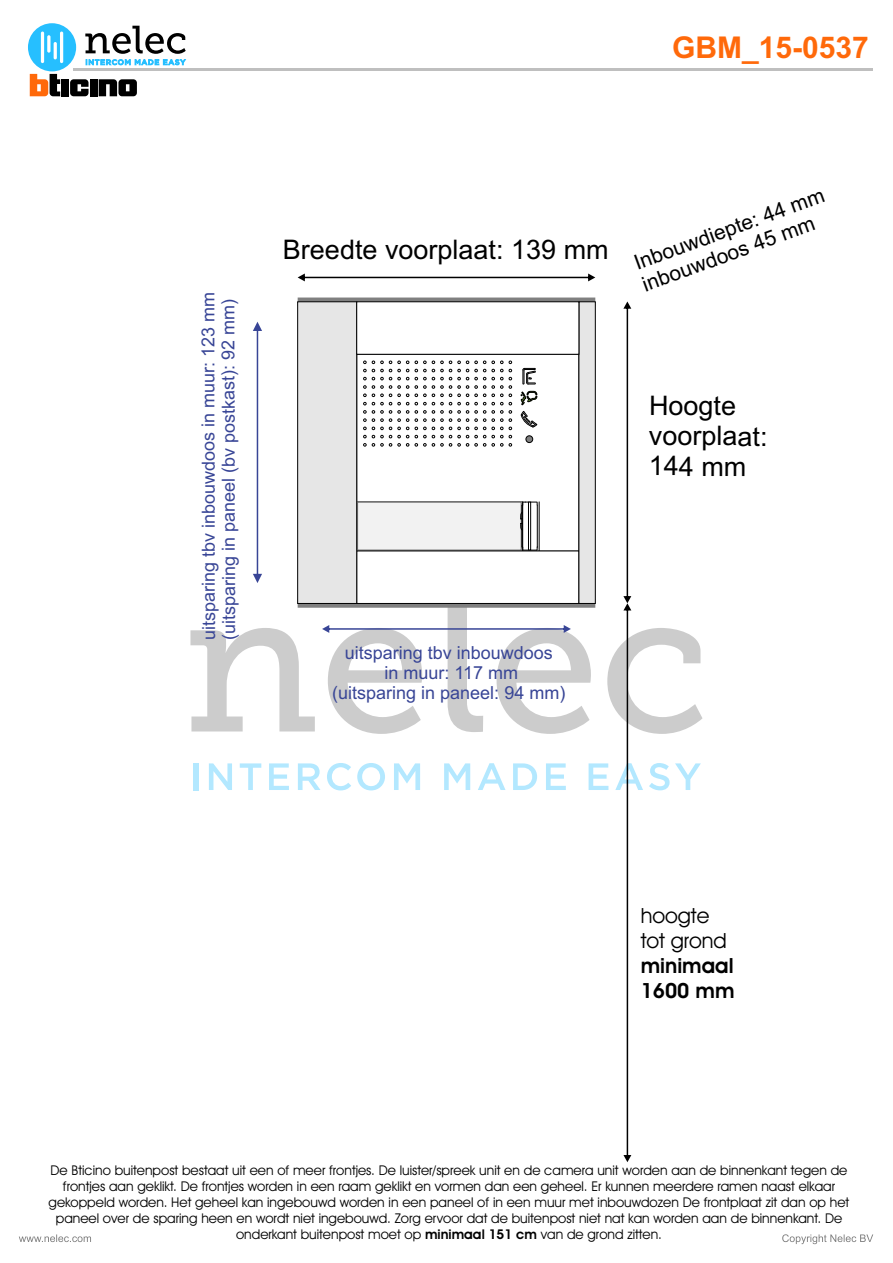
<style>
.page{position:relative;width:893px;height:1263px;background:#fff}
.page>*{position:absolute;margin:0;border:0;box-sizing:border-box;transform-origin:0 0}
.t1{font:700 30px "Arial";color:#ff690a}
.t2{font:27px/30.2px "Arial";color:#000}
.t3{font:21px/23.4px "Arial";color:#000}
.t4{font:21px/25.2px "Avant Garde IT Cby BT";color:#000}
.t5{font:700 21px/25px "Avant Garde IT Cby BT";color:#000}
.t6{font:18px/20.1px "Arial";color:#384596}
.t7{font:13.5px/16.2px "Avant Garde IT Cby BT";color:#000;text-align:center}
.s1{font-weight:700}
</style>
<div class="page">
<div style="left:28px;top:23px;width:48px;height:48px;background:#26bfff;border-radius:50%"></div>
<hr style="left:41px;top:32px;width:3px;height:31px;background:#fff;border-radius:2px">
<hr style="left:47px;top:35px;width:3px;height:18px;background:#fff;border-radius:2px">
<hr style="left:60px;top:32px;width:3px;height:31px;background:#fff;border-radius:2px">
<hr style="left:54px;top:42px;width:3px;height:17px;background:#fff;border-radius:2px">
<svg style="left:85px;top:26px;width:102px;height:40px"></svg>
<svg style="left:70px;top:79px;width:19px;height:17px"></svg>
<div style="left:90px;top:79px;width:7px;height:17px;background:#000"></div>
<div style="left:61px;top:79px;width:8px;height:17px;background:#000"></div>
<svg style="left:99px;top:79px;width:38px;height:17px"></svg>
<svg style="left:30px;top:74px;width:30px;height:22px"></svg>
<hr style="left:73px;top:68px;width:800px;height:2px;background:#bfbfbf">
<svg style="left:19px;top:1234px;width:72px;height:8px"></svg>
<svg style="left:782px;top:1234px;width:91px;height:10px"></svg>
<div style="left:298px;top:297px;width:297px;height:9px;background:#808080"></div>
<svg style="left:298px;top:273px;width:297px;height:8px"></svg>
<svg style="left:190px;top:301px;width:512px;height:861px"></svg>
<h1 class="t1" style="left:672px;top:36px;width:198px">GBM_15-0537</h1>
<h3 class="t6" style="left:200px;top:606px;width:316px;text-indent:-34px;rotate:-90deg">uits arni g bt v b uwdo s ni m ur:1 3mm p n</h3>
<h3 class="t6" style="left:220px;top:640px;width:343px;rotate:-90deg">(uits ari g ni p ne l b po tkast : 2 mm)</h3>
<h3 class="t6" style="left:200px;top:347px;width:12px;rotate:-90deg">2</h3>
<h3 class="t6" style="left:220px;top:376px;width:28px;rotate:-90deg">) 9</h3>
<h3 class="t6" style="left:200px;top:393px;width:12px;rotate:-90deg">u</h3>
<h3 class="t6" style="left:220px;top:423px;width:11px;rotate:-90deg">s</h3>
<h3 class="t6" style="left:200px;top:451px;width:12px;rotate:-90deg">o</h3>
<h3 class="t6" style="left:220px;top:522px;width:76px;rotate:-90deg">a e(v</h3>
<h3 class="t6" style="left:200px;top:528px;width:36px;rotate:-90deg">ni o</h3>
<h3 class="t6" style="left:200px;top:612px;width:12px;rotate:-90deg">p</h3>
<h2 class="t2" style="left:283px;top:237px;width:327px">Breedte voorplaat: 139 mm</h2>
<h3 class="t3" style="left:632px;top:254px;width:202px;rotate:-20deg">Inbou d epte: 44 mm</h3>
<h3 class="t3" style="left:632px;top:254px;width:184px;text-indent:53px;rotate:-20deg">w<br>inbo wd os 45 mm</h3>
<h2 class="t2" style="left:649px;top:393px;width:120px">Hoogte voorplaat:<br>144 mm</h2>
<h3 class="t6" style="left:332px;top:644px;width:235px;text-align:center">uitsparing tbv inbouwdoos<br>in muur: 117 mm<br>(uitsparing in paneel: 94 mm)</h3>
<h3 class="t4" style="left:641px;top:905px;width:88px">hoogte tot grond</h3>
<h3 class="t5" style="left:641px;top:955px;width:95px">minimaal<br>1600 mm</h3>
<p class="t7" style="left:49px;top:1163px;width:802px">De Bticino buitenpost bestaat uit een of meer frontjes. De luister/spreek unit en de camera unit worden aan de binnenkant tegen de frontjes aan geklikt. De frontjes worden in een raam geklikt en vormen dan een geheel. Er kunnen meerdere ramen naast elkaar gekoppeld worden. Het geheel kan ingebouwd worden in een paneel of in een muur met inbouwdozen De frontplaat zit dan op het paneel over de sparing heen en wordt niet ingebouwd. Zorg ervoor dat de buitenpost niet nat kan worden aan de binnenkant. De onderkant buitenpost moet op <span class="s1">minimaal 151 cm</span> van de grond zitten.</p>
</div>
